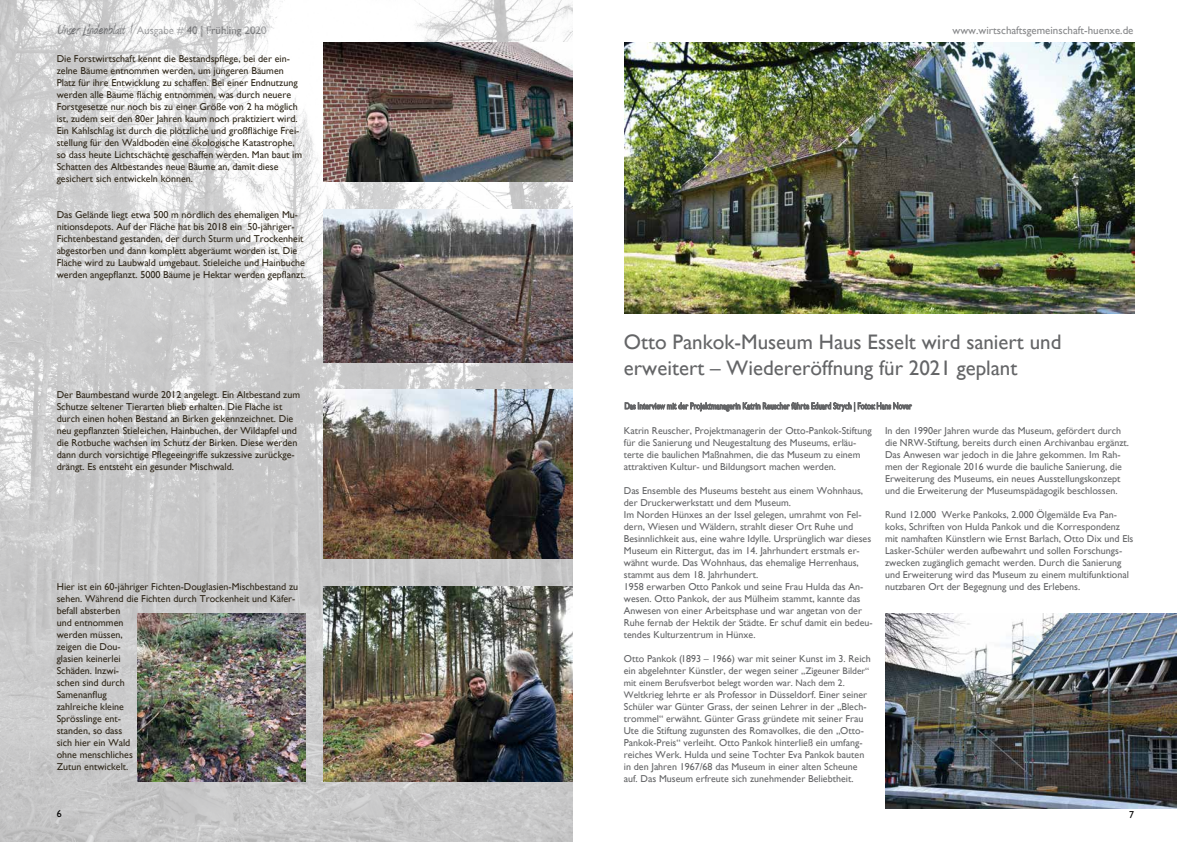
<style>
.page{position:relative;width:1191px;height:842px;background:#fff}
.page>*{position:absolute;margin:0;border:0;box-sizing:border-box;transform-origin:0 0}
.t1{font:21px/26px "Gill Sans";color:#646567}
.t2{font:11px "Gill Sans";color:#87888a}
.t3{font:10px/12px "Gill Sans";color:#646567}
.t4{font:10px/12px "Gill Sans";color:#2f2719}
.t5{font:10px "Gill Sans";color:#000}
.t6{font:9.5px "Gill Sans";color:#646567}
.s1{font-family:"Amienne";font-weight:700;font-size:18px}
.s2{font-size:9.5px}
</style>
<div class="page">
<img style="left:624px;top:43px;width:510px;height:271px">
<img style="left:885px;top:614px;width:292px;height:194px">
<img style="left:0;top:0;width:573px;height:842px">
<svg style="left:624px;top:402px;width:288px;height:10px"></svg>
<img style="left:323px;top:210px;width:250px;height:152px">
<img style="left:323px;top:43px;width:250px;height:139px">
<img style="left:137px;top:613px;width:169px;height:168px">
<img style="left:323px;top:390px;width:249px;height:168px">
<img style="left:323px;top:587px;width:250px;height:194px">
<p class="t2" style="left:57px;top:24px;width:211px"><span class="s1">Unser Lindenblatt |</span> Ausgabe # 40 | Frühling 2020</p>
<p class="t2" style="left:952px;top:24px;width:183px">www.wirtschaftsgemeinschaft-huenxe.de</p>
<p class="t4" style="left:57px;top:52px;width:247px">Die Forstwirtschaft kennt die Bestandspflege, bei der ein&shy;zelne Bäume entnommen werden, um jüngeren Bäumen Platz für ihre Entwicklung zu schaffen. Bei einer Endnutzung werden alle Bäume flächig entnommen, was durch neuere Forstgesetze nur noch bis zu einer Größe von 2 ha möglich ist, zudem seit den 80er Jahren kaum noch praktiziert wird.<br>Ein Kahlschlag ist durch die plötzliche und großflächige Frei&shy;stellung für den Waldboden eine ökologische Katastrophe, so dass heute Lichtschächte geschaffen werden. Man baut im Schatten des Altbestandes neue Bäume an, damit diese gesichert sich entwickeln können.</p>
<p class="t4" style="left:57px;top:208px;width:251px">Das Gelände liegt etwa 500 m nördlich des ehemaligen Mu&shy;nitionsdepots. Auf der Fläche hat bis 2018 ein 50-jähriger-Fichtenbestand gestanden, der durch Sturm und Trockenheit abgestorben und dann komplett abgeräumt worden ist. Die Fläche wird zu Laubwald umgebaut. Stieleiche und Hainbuche werden angepflanzt. 5000 Bäume je Hektar werden gepflanzt.</p>
<p class="t4" style="left:57px;top:388px;width:245px">Der Baumbestand wurde 2012 angelegt. Ein Altbestand zum Schutze seltener Tierarten blieb erhalten. Die Fläche ist durch einen hohen Bestand an Birken gekennzeichnet. Die neu gepflanzten Stieleichen, Hainbuchen, der Wildapfel und die Rotbuche wachsen im Schutz der Birken. Diese werden dann durch vorsichtige Pflegeeingriffe sukzessive zurückge&shy;drängt. Es entsteht ein gesunder Mischwald.</p>
<p class="t4" style="left:57px;top:580px;width:243px">Hier ist ein 60-jähriger Fichten-Douglasien-Mischbestand zu sehen. Während die Fichten durch Trockenheit und Käfer&shy;befall absterben<br>und entnommen<br>werden müssen,<br>zeigen die Dou-<br>glasien keinerlei<br>Schäden. Inzwi-<br>schen sind durch<br>Samenanflug<br>zahlreiche kleine<br>Sprösslinge ent-<br>standen, so dass<br>sich hier ein Wald<br>ohne menschliches<br>Zutun entwickelt.</p>
<h1 class="t1" style="left:624px;top:329px;width:439px">Otto Pankok-Museum Haus Esselt wird saniert und erweitert – Wiedereröffnung für 2021 geplant</h1>
<p class="t3" style="left:624px;top:424px;width:249px">Katrin Reuscher, Projektmanagerin der Otto-Pankok-Stiftung für die Sanierung und Neugestaltung des Museums, erläu&shy;terte die baulichen Maßnahmen, die das Museum zu einem attraktiven Kultur- und Bildungsort machen werden.</p>
<p class="t3" style="left:624px;top:484px;width:250px">Das Ensemble des Museums besteht aus einem Wohnhaus, der Druckerwerkstatt und dem Museum.<br>Im Norden Hünxes an der Issel gelegen, umrahmt von Fel&shy;dern, Wiesen und Wäldern, strahlt dieser Ort Ruhe und Besinnlichkeit aus, eine wahre Idylle. Ursprünglich war dieses Museum ein Rittergut, das im 14. Jahrhundert erstmals er&shy;wähnt wurde. Das Wohnhaus, das ehemalige Herrenhaus, stammt aus dem 18. Jahrhundert.<br>1958 erwarben Otto Pankok und seine Frau Hulda das An&shy;wesen. Otto Pankok, der aus Mülheim stammt, kannte das Anwesen von einer Arbeitsphase und war angetan von der Ruhe fernab der Hektik der Städte. Er schuf damit ein bedeu&shy;tendes Kulturzentrum in Hünxe.</p>
<p class="t3" style="left:624px;top:652px;width:248px">Otto Pankok (1893 – 1966) war mit seiner Kunst im 3. Reich ein abgelehnter Künstler, der wegen seiner <span class="s2">„Zigeuner Bilder“</span></p>
<p class="t6" style="left:624px;top:677px;width:222px">mit einem Berufsverbot belegt worden war. Nach dem 2.</p>
<p class="t3" style="left:624px;top:688px;width:245px"><span class="s2">Welt</span>krieg lehrte er als Professor in Düsseldorf. Einer seiner Schüler war Günter Grass, der seinen Lehrer in der „Blech&shy;trommel“ erwähnt. Günter Grass gründete mit seiner Frau Ute die Stiftung zugunsten des Romavolkes, die den „Otto-Pankok-Preis“ verleiht. Otto Pankok hinterließ ein umfang&shy;reiches Werk. Hulda und seine Tochter Eva Pankok bauten in den Jahren 1967/68 das Museum in einer alten Scheune auf. Das Museum erfreute sich zunehmender Beliebtheit.</p>
<p class="t3" style="left:885px;top:424px;width:245px">In den 1990er Jahren wurde das Museum, gefördert durch die NRW-Stiftung, bereits durch einen Archivanbau ergänzt.<br>Das Anwesen war jedoch in die Jahre gekommen. Im Rah&shy;men der Regionale 2016 wurde die bauliche Sanierung, die Erweiterung des Museums, ein neues Ausstellungskonzept und die Erweiterung der Museumspädagogik beschlossen.</p>
<p class="t3" style="left:885px;top:508px;width:250px">Rund 12.000 Werke Pankoks, 2.000 Ölgemälde Eva Pan&shy;koks, Schriften von Hulda Pankok und die Korrespondenz mit namhaften Künstlern wie Ernst Barlach, Otto Dix und Els Lasker-Schüler werden aufbewahrt und sollen Forschungs&shy;zwecken zugänglich gemacht werden. Durch die Sanierung und Erweiterung wird das Museum zu einem multifunktional nutzbaren Ort der Begegnung und des Erlebens.</p>
<p class="t5" style="left:57px;top:808px;width:6px">6</p>
<p class="t5" style="left:1129px;top:809px;width:6px">7</p>
</div>
